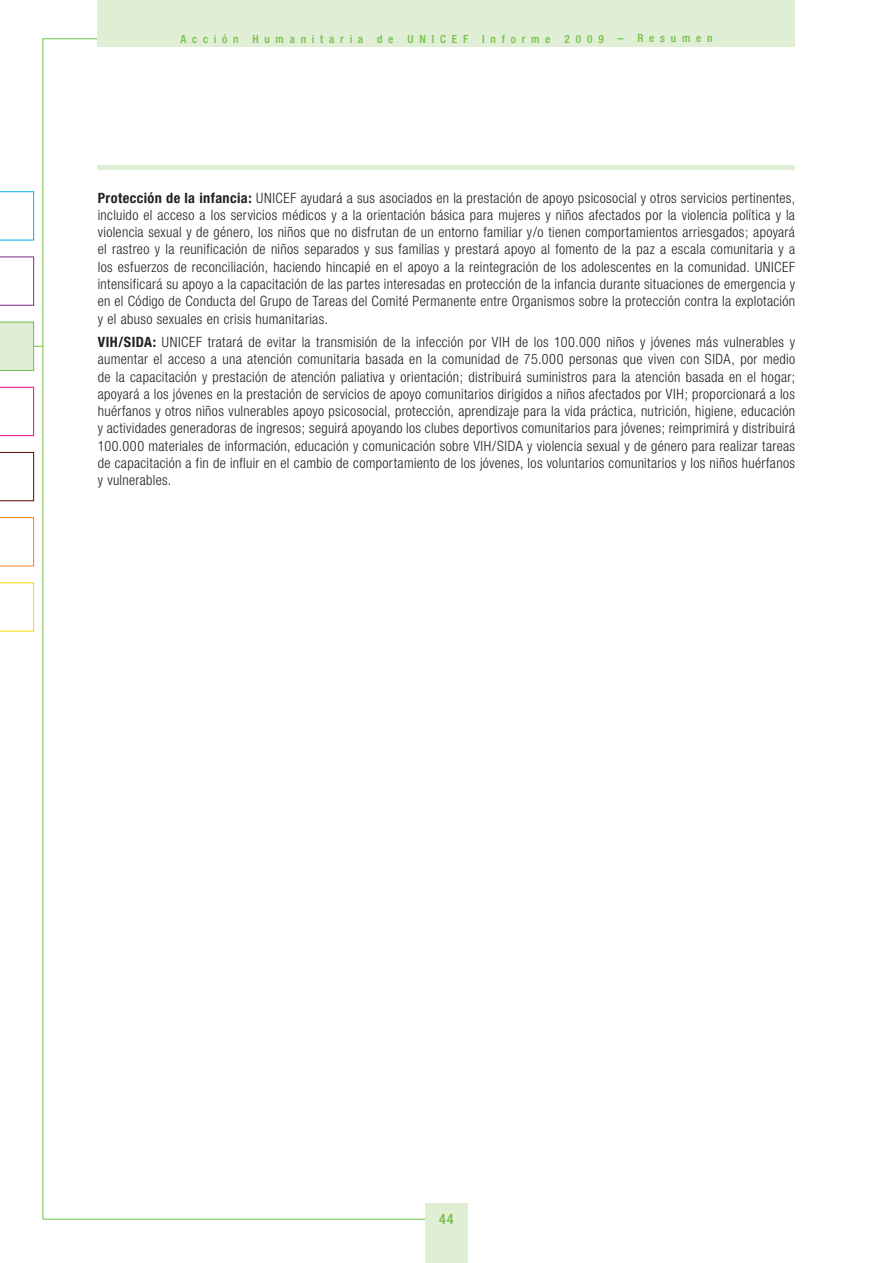
<style>
.page{position:relative;width:893px;height:1263px;background:#fff}
.page>*{position:absolute;margin:0;border:0;box-sizing:border-box;transform-origin:0 0}
.t1{font:300 condensed 14.25px/17.2px "Helvetica Neue";letter-spacing:.02em;color:#231f20;text-align:justify}
.t2{font:500 condensed 14.25px "Helvetica Neue";color:#71bf44}
.t3{font:500 condensed 11.25px "Helvetica Neue";letter-spacing:.515em;color:#71bf44}
.s1{font-weight:700}
</style>
<div class="page">
<svg style="left:42px;top:38px;width:407px;height:1182px"></svg>
<div style="left:98px;top:0;width:697px;height:47px;background:#dfeed4"></div>
<hr style="left:98px;top:166px;width:697px;height:4px;background:#dfeed4">
<div style="left:425px;top:1203px;width:43px;height:60px;background:#dfeed4"></div>
<svg style="left:0;top:191px;width:34px;height:49px"></svg>
<svg style="left:0;top:322px;width:43px;height:49px"></svg>
<svg style="left:0;top:452px;width:34px;height:49px"></svg>
<svg style="left:0;top:257px;width:34px;height:49px"></svg>
<svg style="left:0;top:387px;width:34px;height:49px"></svg>
<svg style="left:0;top:517px;width:34px;height:49px"></svg>
<svg style="left:0;top:582px;width:34px;height:49px"></svg>
<p class="t3" style="left:180px;top:32px;width:534px">Acción Humanitaria de UNICEF Informe 2009 – Resumen</p>
<p class="t1" style="left:98px;top:189px;width:699px"><span class="s1">Protección de la infancia:</span> UNICEF ayudará a sus asociados en la prestación de apoyo psicosocial y otros servicios pertinentes, incluido el acceso a los servicios médicos y a la orientación básica para mujeres y niños afectados por la violencia política y la violencia sexual y de género, los niños que no disfrutan de un entorno familiar y/o tienen comportamientos arriesgados; apoyará el rastreo y la reunificación de niños separados y sus familias y prestará apoyo al fomento de la paz a escala comunitaria y a los esfuerzos de reconciliación, haciendo hincapié en el apoyo a la reintegración de los adolescentes en la comunidad. UNICEF intensificará su apoyo a la capacitación de las partes interesadas en protección de la infancia durante situaciones de emergencia y en el Código de Conducta del Grupo de Tareas del Comité Permanente entre Organismos sobre la protección contra la explotación y el abuso sexuales en crisis humanitarias.</p>
<p class="t1" style="left:98px;top:333px;width:699px"><span class="s1">VIH/SIDA:</span> UNICEF tratará de evitar la transmisión de la infección por VIH de los 100.000 niños y jóvenes más vulnerables y aumentar el acceso a una atención comunitaria basada en la comunidad de 75.000 personas que viven con SIDA, por medio de la capacitación y prestación de atención paliativa y orientación; distribuirá suministros para la atención basada en el hogar; apoyará a los jóvenes en la prestación de servicios de apoyo comunitarios dirigidos a niños afectados por VIH; proporcionará a los huérfanos y otros niños vulnerables apoyo psicosocial, protección, aprendizaje para la vida práctica, nutrición, higiene, educación y actividades generadoras de ingresos; seguirá apoyando los clubes deportivos comunitarios para jóvenes; reimprimirá y distribuirá 100.000 materiales de información, educación y comunicación sobre VIH/SIDA y violencia sexual y de género para realizar tareas de capacitación a fin de influir en el cambio de comportamiento de los jóvenes, los voluntarios comunitarios y los niños huérfanos y vulnerables.</p>
<p class="t2" style="left:439px;top:1210px;width:16px">44</p>
</div>
